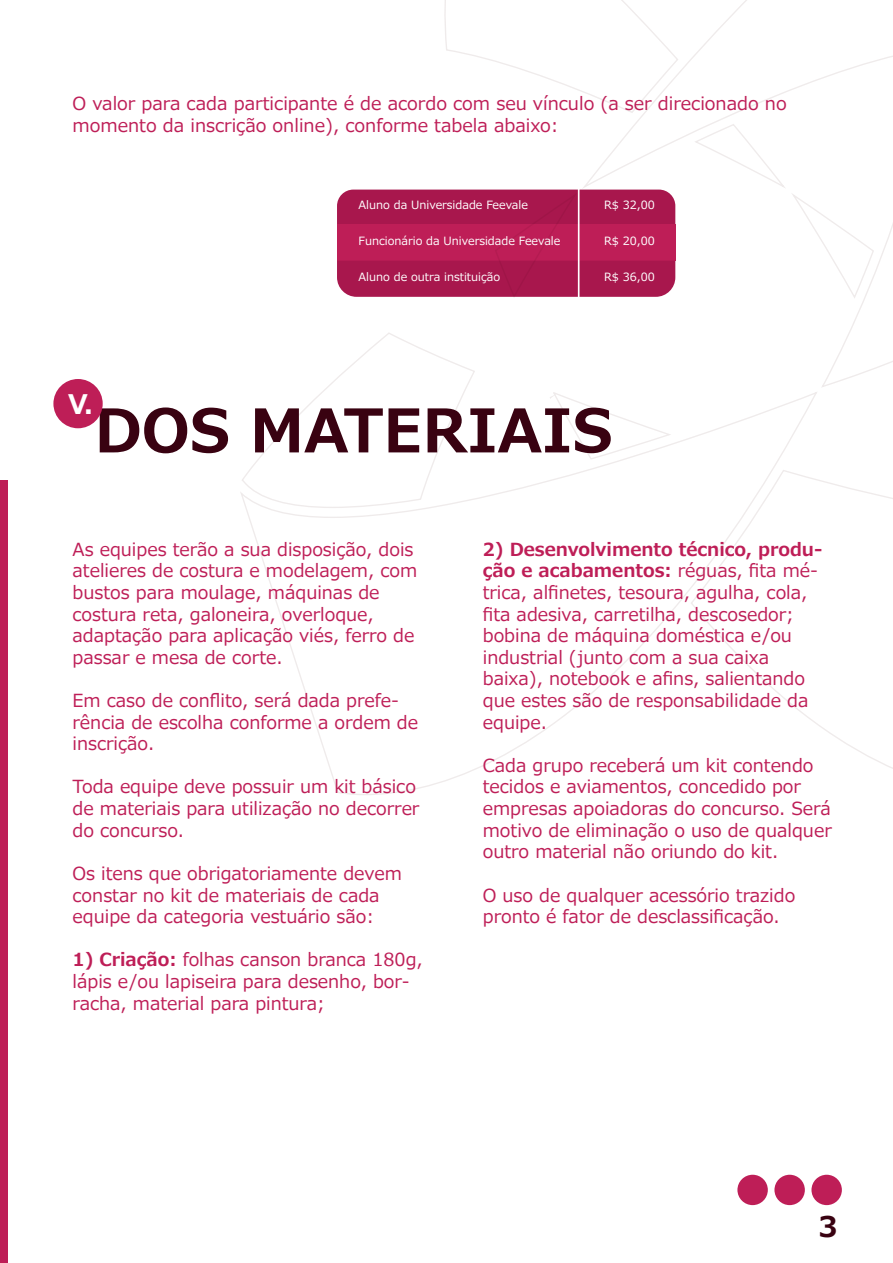
<style>
.page{position:relative;width:893px;height:1263px;background:#fff}
.page>*{position:absolute;margin:0;border:0;box-sizing:border-box;transform-origin:0 0}
.t1{font:700 59.85px "Meiryo UI";color:#390211}
.t2{font:700 28.5px "Meiryo UI";color:#390211}
.t3{font:700 27px "Meiryo UI";color:#fff}
.t4{font:18px/21.6px "Meiryo UI";color:#be1e57}
.t5{font:11.4px "Meiryo UI";color:#fff}
.s1{font-weight:700}
</style>
<div class="page">
<div style="left:737px;top:1175px;width:31px;height:30px;background:#be1e57;border-radius:50%"></div>
<div style="left:774px;top:1175px;width:31px;height:30px;background:#be1e57;border-radius:50%"></div>
<div style="left:811px;top:1175px;width:31px;height:30px;background:#be1e57;border-radius:50%"></div>
<div style="left:0;top:480px;width:8px;height:783px;background:#be1e57"></div>
<svg style="left:444px;top:0;width:135px;height:91px"></svg>
<svg style="left:337px;top:190px;width:338px;height:107px;background:#b01c52"></svg>
<svg style="left:323px;top:333px;width:152px;height:58px"></svg>
<svg style="left:792px;top:194px;width:101px;height:193px"></svg>
<svg style="left:579px;top:0;width:314px;height:191px"></svg>
<svg style="left:240px;top:391px;width:578px;height:404px"></svg>
<div style="left:53px;top:379px;width:50px;height:49px;background:#be1e57;border-radius:50%"></div>
<p class="t4" style="left:73px;top:94px;width:716px">O valor para cada participante é de acordo com seu vínculo (a ser direcionado no momento da inscrição online), conforme tabela abaixo:</p>
<p class="t5" style="left:359px;top:197px;width:171px">Aluno da Universidade Feevale</p>
<p class="t5" style="left:359px;top:233px;width:203px">Funcionário da Universidade Feevale</p>
<p class="t5" style="left:359px;top:269px;width:143px">Aluno de outra instituição</p>
<p class="t5" style="left:604px;top:197px;width:52px">R$ 32,00</p>
<p class="t5" style="left:604px;top:233px;width:52px">R$ 20,00</p>
<p class="t5" style="left:604px;top:269px;width:52px">R$ 36,00</p>
<h3 class="t3" style="left:68px;top:385px;width:27px">V.</h3>
<h1 class="t1" style="left:94px;top:389px;width:520px">DOS MATERIAIS</h1>
<p class="t4" style="left:73px;top:539px;width:346px">As equipes terão a sua disposição, dois atelieres de costura e modelagem, com bustos para moulage, máquinas de costura reta, galoneira, overloque, adaptação para aplicação viés, ferro de passar e mesa de corte.</p>
<p class="t4" style="left:73px;top:691px;width:347px">Em caso de conflito, será dada prefe&shy;rência de escolha conforme a ordem de inscrição.</p>
<p class="t4" style="left:73px;top:777px;width:348px">Toda equipe deve possuir um kit básico de materiais para utilização no decorrer do concurso.</p>
<p class="t4" style="left:73px;top:863px;width:331px">Os itens que obrigatoriamente devem constar no kit de materiais de cada equipe da categoria vestuário são:</p>
<p class="t4" style="left:73px;top:950px;width:352px"><span class="s1">1) Criação:</span> folhas canson branca 180g, lápis e/ou lapiseira para desenho, bor&shy;racha, material para pintura;</p>
<p class="t4" style="left:483px;top:539px;width:341px"><span class="s1">2) Desenvolvimento técnico, produ&shy;ção e acabamentos:</span> réguas, fita mé&shy;trica, alfinetes, tesoura, agulha, cola, fita adesiva, carretilha, descosedor; bobina de máquina doméstica e/ou industrial (junto com a sua caixa baixa), notebook e afins, salientando que estes são de responsabilidade da equipe.</p>
<p class="t4" style="left:483px;top:755px;width:350px">Cada grupo receberá um kit contendo tecidos e aviamentos, concedido por empresas apoiadoras do concurso. Será motivo de eliminação o uso de qualquer outro material não oriundo do kit.</p>
<p class="t4" style="left:483px;top:885px;width:314px">O uso de qualquer acessório trazido pronto é fator de desclassificação.</p>
<h2 class="t2" style="left:818px;top:1207px;width:21px">3</h2>
</div>
